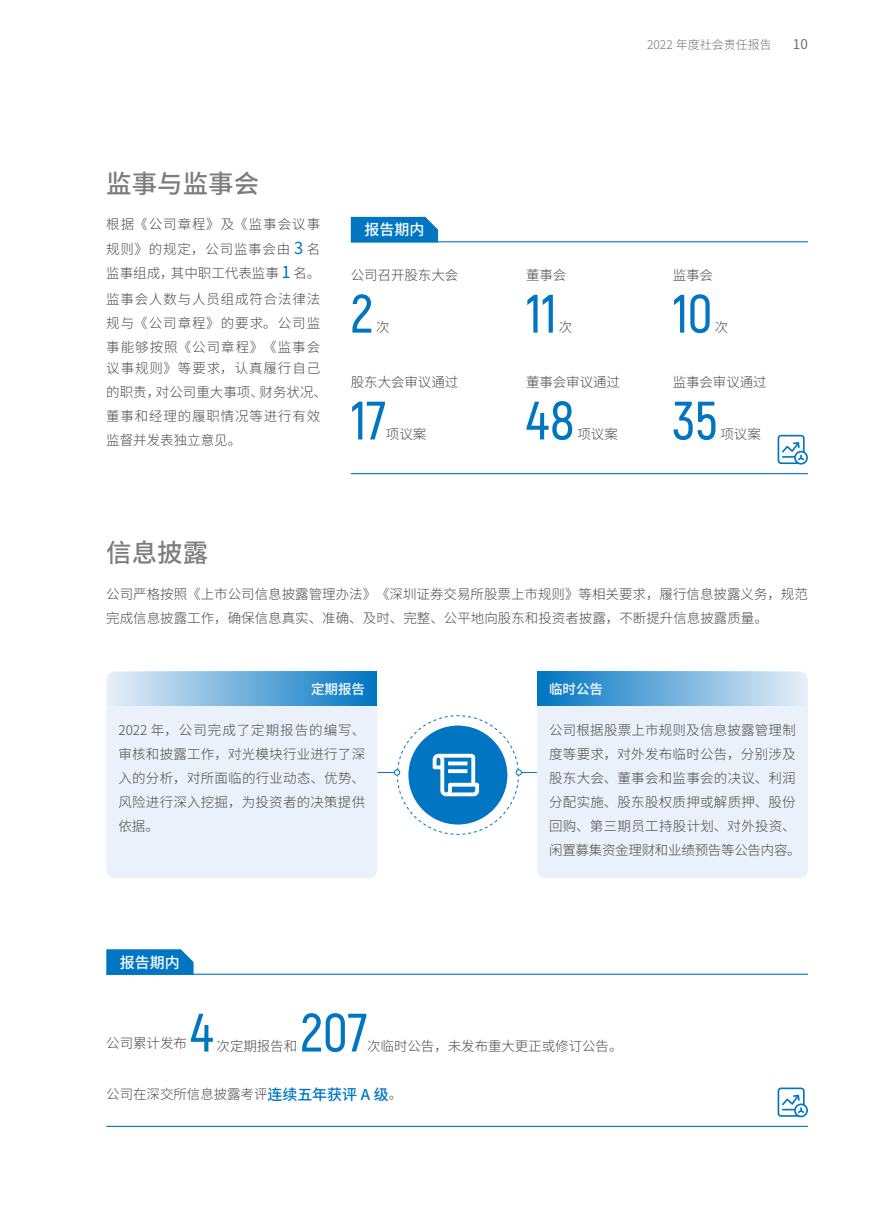
<style>
.page{position:relative;width:893px;height:1212px;background:#fff}
.page>*{position:absolute;margin:0;border:0;box-sizing:border-box;transform-origin:0 0}
.t1{font:600 54px "Akrobat";color:#0075c2}
.t2{font:500 25.5px "Source Han Sans CN";color:#7d7d7d}
.t3{font:500 15px "Source Han Sans CN";color:#fff}
.t4{font:300 13.5px/24px "Source Han Sans CN";color:#4c4948}
.t5{font:300 13.5px/24px "Source Han Sans CN";letter-spacing:.02em;color:#4c4948}
.t6{font:300 13.5px/24px "Source Han Sans CN";letter-spacing:.06em;color:#4c4948}
.t7{font:300 13.5px/25.5px "Source Han Sans CN";letter-spacing:.07em;color:#4c4948}
.t8{font:300 13.5px/24px "Source Han Sans CN";letter-spacing:.075em;color:#4c4948}
.t9{font:500 13.5px "Source Han Sans CN";color:#fff}
.t10{font:13.5px "Source Han Sans CN";color:#727171}
.t11{font:300 12px "Source Han Sans CN";color:#727171}
.s1{font-weight:400;font-size:16.5px;color:#0075c2}
.s2{font-weight:500;font-size:15px;color:#0075c2}
</style>
<div class="page">
<hr style="left:106px;top:974px;width:702px;height:1px;background:#0075c2">
<svg style="left:106px;top:949px;width:88px;height:26px;background:#0e7cc5"></svg>
<hr style="left:106px;top:1126px;width:702px;height:1px;background:#0075c2">
<svg style="left:778px;top:1087px;width:30px;height:30px"></svg>
<hr style="left:351px;top:241px;width:457px;height:1px;background:#0075c2">
<div style="left:351px;top:217px;width:87px;height:24px;background:#0075c2"></div>
<hr style="left:351px;top:473px;width:457px;height:1px;background:#0075c2">
<svg style="left:778px;top:435px;width:30px;height:30px"></svg>
<hr style="left:375px;top:772px;width:162px;height:1px;background:#0075c2">
<div style="left:106px;top:672px;width:271px;height:206px;background:#eaf1fa;border-radius:9px"></div>
<div style="left:106px;top:672px;width:271px;height:34px;background:linear-gradient(to right,#e8f0f9,#0075c2)"></div>
<div style="left:537px;top:672px;width:271px;height:206px;background:#eaf1fa;border-radius:9px"></div>
<div style="left:537px;top:672px;width:271px;height:34px;background:linear-gradient(to right,#0074c1,#e7eff9)"></div>
<svg style="left:394px;top:715px;width:128px;height:120px"></svg>
<h2 class="t2" style="left:106px;top:169px;width:155px">监事与监事会</h2>
<p class="t7" style="left:106px;top:211px;width:216px">根据《公司章程》及《监事会议事规则》的规定，公司监事会由 <span class="s1">3</span> 名</p>
<p class="t6" style="left:106px;top:261px;width:216px;line-height:25.5px">监事组成，其中职工代表监事 <span class="s1">1</span> 名。监事会人数与人员组成符合法律法</p>
<p class="t8" style="left:106px;top:311px;width:215px">规与《公司章程》的要求。公司监事能够按照《公司章程》《监事会</p>
<p class="t6" style="left:106px;top:356px;width:222px">议事规则》等要求，认真履行自己的职责，对公司重大事项、财务状况、董事和经理的履职情况等进行有效监督并发表独立意见。</p>
<p class="t3" style="left:364px;top:221px;width:62px">报告期内</p>
<p class="t4" style="left:351px;top:263px;width:109px">公司召开股东大会</p>
<h1 class="t1" style="left:351px;top:281px;width:24px">2</h1>
<p class="t4" style="left:376px;top:316px;width:15px">次</p>
<p class="t4" style="left:351px;top:370px;width:109px">股东大会审议通过</p>
<h1 class="t1" style="left:351px;top:388px;width:37px">17</h1>
<p class="t4" style="left:386px;top:422px;width:42px">项议案</p>
<p class="t11" style="left:647px;top:38px;width:126px">2022 年度社会责任报告</p>
<p class="t10" style="left:793px;top:37px;width:16px">10</p>
<p class="t4" style="left:526px;top:263px;width:42px">董事会</p>
<h1 class="t1" style="left:526px;top:281px;width:32px">11</h1>
<p class="t4" style="left:559px;top:316px;width:15px">次</p>
<p class="t4" style="left:673px;top:263px;width:42px">监事会</p>
<h1 class="t1" style="left:673px;top:281px;width:41px">10</h1>
<p class="t4" style="left:715px;top:316px;width:15px">次</p>
<p class="t4" style="left:526px;top:370px;width:96px">董事会审议通过</p>
<h1 class="t1" style="left:526px;top:388px;width:50px">48</h1>
<p class="t4" style="left:577px;top:422px;width:42px">项议案</p>
<p class="t4" style="left:673px;top:370px;width:96px">监事会审议通过</p>
<h1 class="t1" style="left:673px;top:388px;width:46px">35</h1>
<p class="t4" style="left:720px;top:422px;width:42px">项议案</p>
<h2 class="t2" style="left:106px;top:539px;width:104px">信息披露</h2>
<p class="t4" style="left:106px;top:582px;width:703px">公司严格按照《上市公司信息披露管理办法》《深圳证券交易所股票上市规则》等相关要求，履行信息披露义务，规范完成信息披露工作，确保信息真实、准确、及时、完整、公平地向股东和投资者披露，不断提升信息披露质量。</p>
<p class="t9" style="left:311px;top:681px;width:55px">定期报告</p>
<p class="t4" style="left:118px;top:718px;width:248px;text-align:justify">2022 年，公司完成了定期报告的编写、审核和披露工作，对光模块行业进行了深入的分析，对所面临的行业动态、优势、风险进行深入挖掘，为投资者的决策提供依据。</p>
<p class="t3" style="left:120px;top:954px;width:61px">报告期内</p>
<p class="t9" style="left:549px;top:681px;width:55px">临时公告</p>
<p class="t5" style="left:549px;top:718px;width:253px">公司根据股票上市规则及信息披露管理制度等要求，对外发布临时公告，分别涉及股东大会、董事会和监事会的决议、利润分配实施、股东股权质押或解质押、股份回购、第三期员工持股计划、对外投资、闲置募集资金理财和业绩预告等公告内容。</p>
<h1 class="t1" style="left:301px;top:1000px;width:69px">207</h1>
<h1 class="t1" style="left:190px;top:1000px;width:24px">4</h1>
<p class="t4" style="left:106px;top:1031px;width:82px">公司累计发布</p>
<p class="t4" style="left:367px;top:1034px;width:257px">次临时公告，未发布重大更正或修订公告。</p>
<p class="t4" style="left:106px;top:1082px;width:297px">公司在深交所信息披露考评<span class="s2">连续五年获评 A 级</span>。</p>
<p class="t4" style="left:217px;top:1034px;width:82px">次定期报告和</p>
</div>
